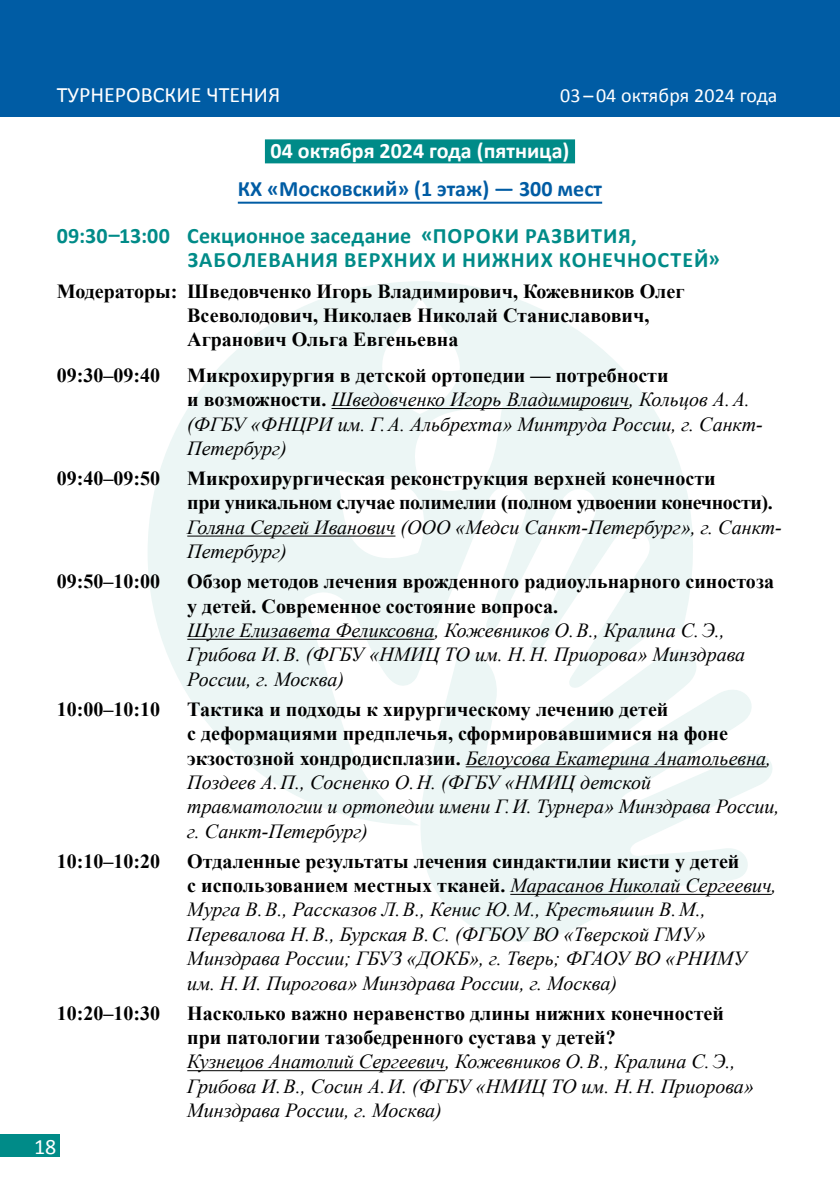
<style>
.page{position:relative;width:840px;height:1191px;background:#fff}
.page>*{position:absolute;margin:0;border:0;box-sizing:border-box;transform-origin:0 0}
.t1{font:700 22px/24.4px "Calibri";letter-spacing:.035em;color:#008b88}
.t2{font:700 22px "Calibri";color:#005ca4}
.t3{font:700 22px "Calibri";color:#fff}
.t4{font:22px "Calibri";color:#fff}
.t5{font:italic 20px/24.4px "Times New Roman";color:#000}
.t6{font:700 20px/24.4px "Times New Roman";color:#000}
.t7{font:700 20px/24.4px "Times New Roman";letter-spacing:-.02em;color:#000}
.t8{font:20px "Calibri";letter-spacing:.005em;color:#fff}
.s1{font-weight:700;font-style:normal}
</style>
<div class="page">
<div style="left:0;top:1134px;width:60px;height:23px;background:#008b88"></div>
<svg style="left:421px;top:690px;width:351px;height:251px;fill:#ecf6f5"></svg>
<svg style="left:148px;top:281px;width:587px;height:544px;fill:#ecf6f5"></svg>
<svg style="left:335px;top:297px;width:168px;height:267px"></svg>
<div style="left:0;top:0;width:839px;height:116px;background:#005ca4"></div>
<div style="left:265px;top:139px;width:309px;height:24px;background:#008b88"></div>
<hr style="left:238px;top:202px;width:364px;height:2px;background:#005ca4">
<hr style="left:331px;top:408px;width:297px;height:1px;background:#000">
<hr style="left:187px;top:535px;width:208px;height:1px;background:#000">
<hr style="left:187px;top:639px;width:247px;height:1px;background:#000">
<hr style="left:465px;top:766px;width:300px;height:1px;background:#000">
<hr style="left:510px;top:894px;width:261px;height:1px;background:#000">
<hr style="left:187px;top:1070px;width:258px;height:1px;background:#000">
<p class="t4" style="left:57px;top:79px;width:225px">Турнеровские чтения</p>
<p class="t8" style="left:560px;top:81px;width:219px">03 – 04 октября 2024 года</p>
<p class="t3" style="left:270px;top:135px;width:300px">04 октября 2024 года (пятница)</p>
<p class="t2" style="left:238px;top:173px;width:365px">КХ «Московский» (1 этаж) — 300 мест</p>
<p class="t1" style="left:187px;top:223px;width:533px;text-indent:-131px">09:30–13:00 Секционное заседание «Пороки развития, заболевания верхних и нижних конечностей»</p>
<p class="t6" style="left:187px;top:278px;width:498px;text-indent:-130px">Модераторы: Шведовченко Игорь Владимирович, Кожевников Олег<br>Всеволодович, Николаев Николай Станиславович,<br>Агранович Ольга Евгеньевна</p>
<p class="t6" style="left:57px;top:362px;width:105px">09:30–09:40</p>
<p class="t5" style="left:187px;top:362px;width:576px"><span class="s1">Микрохирургия в детской ортопедии — потребности<br>и возможности.</span> Шведовченко Игорь Владимирович, Кольцов А.А. (ФГБУ «ФНЦРИ им. Г.А. Альбрехта» Минтруда России, г. Санкт-Петербург)</p>
<p class="t6" style="left:57px;top:465px;width:105px">09:40–09:50</p>
<p class="t7" style="left:187px;top:465px;width:586px">Микрохирургическая реконструкция верхней конечности<br>при уникальном случае полимелии (полном удвоении конечности).</p>
<p class="t5" style="left:187px;top:514px;width:596px">Голяна Сергей Иванович (ООО «Медси Санкт-Петербург», г. Санкт-<br>Петербург)</p>
<p class="t6" style="left:57px;top:569px;width:105px">09:50–10:00</p>
<p class="t6" style="left:187px;top:569px;width:588px">Обзор методов лечения врожденного радиоульнарного синостоза у детей. Современное состояние вопроса.</p>
<p class="t5" style="left:187px;top:617px;width:559px">Шуле Елизавета Феликсовна, Кожевников О.В., Кралина С.Э.,<br>Грибова И.В. (ФГБУ «НМИЦ ТО им. Н.Н. Приорова» Минздрава<br>России, г. Москва)</p>
<p class="t6" style="left:57px;top:696px;width:105px">10:00–10:10</p>
<p class="t5" style="left:187px;top:696px;width:593px"><span class="s1">Тактика и подходы к хирургическому лечению детей<br>с деформациями предплечья, сформировавшимися на фоне экзостозной хондродисплазии.</span> Белоусова Екатерина Анатольевна, Поздеев А.П., Сосненко О.Н. (ФГБУ «НМИЦ детской травматологии и ортопедии имени Г.И. Турнера» Минздрава России, г. Санкт-Петербург)</p>
<p class="t6" style="left:57px;top:848px;width:105px">10:10–10:20</p>
<p class="t5" style="left:187px;top:848px;width:590px"><span class="s1">Отдаленные результаты лечения синдактилии кисти у детей<br>с использованием местных тканей.</span> Марасанов Николай Сергеевич, Мурга В.В., Рассказов Л.В., Кенис Ю.М., Крестьяшин В.М., Перевалова Н.В., Бурская В.С. (ФГБОУ ВО «Тверской ГМУ» Минздрава России; ГБУЗ «ДОКБ», г. Тверь; ФГАОУ ВО «РНИМУ им. Н.И. Пирогова» Минздрава России, г. Москва)</p>
<p class="t6" style="left:57px;top:1000px;width:105px">10:20–10:30</p>
<p class="t6" style="left:187px;top:1000px;width:538px">Насколько важно неравенство длины нижних конечностей при патологии тазобедренного сустава у детей?</p>
<p class="t5" style="left:187px;top:1049px;width:568px">Кузнецов Анатолий Сергеевич, Кожевников О.В., Кралина С.Э.,<br>Грибова И.В., Сосин А.И. (ФГБУ «НМИЦ ТО им. Н.Н. Приорова»<br>Минздрава России, г. Москва)</p>
<p class="t4" style="left:34px;top:1131px;width:24px">18</p>
</div>
